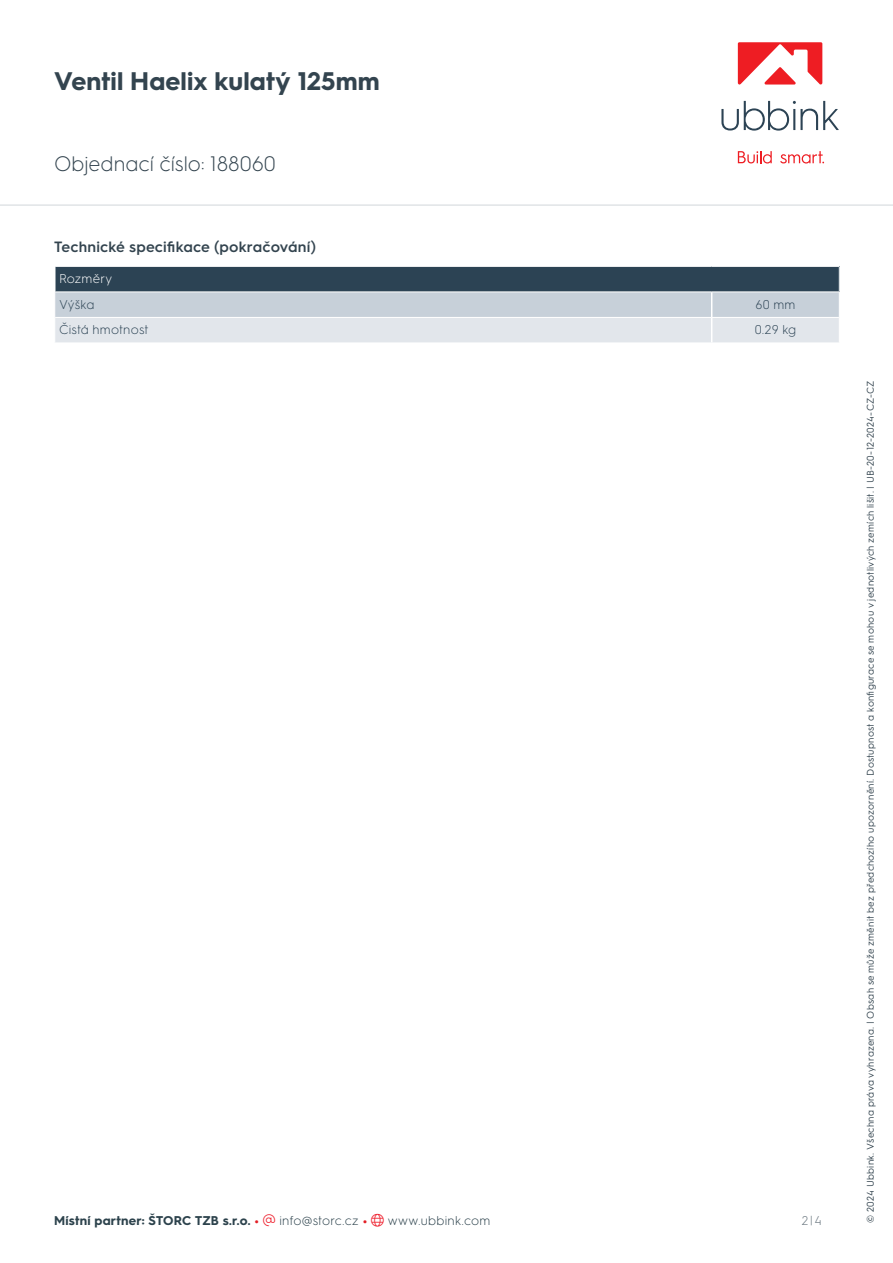
<style>
.page{position:relative;width:893px;height:1263px;background:#fff}
.page>*{position:absolute;margin:0;border:0;box-sizing:border-box;transform-origin:0 0}
.t1{font:700 25.5px "HGS3";letter-spacing:.005em;color:#33444f}
.t2{font:300 21px "HGS3";color:#33444f}
.t3{font:600 15px "HGS3";letter-spacing:.01em;color:#33444f}
.t4{font:700 12.75px "HGS3";letter-spacing:.015em;color:#2c424c}
.t5{font:300 12.75px "HGS3";letter-spacing:.01em;color:#2c4354}
.t6{font:300 12.75px "HGS3";letter-spacing:.015em;color:#fff}
.t7{font:300 12.75px "HGS3";color:#66737c}
.t8{font:9.75px "HGS3";letter-spacing:.03em;color:#33444f}
.s1{color:#e31e25}
.s2{color:#ee1f2d}
.s3{font-weight:300}
</style>
<div class="page">
<svg style="left:55px;top:267px;width:785px;height:76px;background:#a0abb5"></svg>
<hr style="left:0;top:204px;width:893px;height:2px;background:#e1e4e6">
<svg style="left:721px;top:101px;width:118px;height:30px"></svg>
<svg style="left:738px;top:151px;width:34px;height:13px"></svg>
<svg style="left:780px;top:151px;width:44px;height:13px"></svg>
<svg style="left:738px;top:42px;width:84px;height:43px"></svg>
<h1 class="t1" style="left:54px;top:63px;width:327px">Ventil Haelix kulatý 125mm</h1>
<h2 class="t2" style="left:54px;top:150px;width:223px">Objednací číslo: 188060</h2>
<h3 class="t3" style="left:54px;top:236px;width:263px">Technické specifikace (pokračování)</h3>
<h3 class="t6" style="left:59px;top:270px;width:55px">Rozměry</h3>
<h3 class="t5" style="left:59px;top:296px;width:37px">Výška</h3>
<h3 class="t5" style="left:755px;top:296px;width:42px">60 mm</h3>
<h3 class="t5" style="left:59px;top:321px;width:91px">Čistá hmotnost</h3>
<h3 class="t5" style="left:755px;top:321px;width:43px">0.29 kg</h3>
<h3 class="t4" style="left:54px;top:1211px;width:438px">Místní partner: ŠTORC TZB s.r.o. <span class="s1">•</span> <span class="s2">▼</span> <span class="s3">info@storc.cz</span> <span class="s1">•</span> <span class="s2">●□</span> <span class="s3">www.ubbink.com</span></h3>
<h3 class="t7" style="left:802px;top:1211px;width:22px">2|4</h3>
<p class="t8" style="left:864px;top:1222px;width:844px;rotate:-90deg">© 2024 Ubbink. Všechna práva vyhrazena. | Obsah se může změnit bez předchozího upozornění. Dostupnost a konfigurace se mohou v jednotlivých zemích lišit. | UB-20-12-2024-CZ-CZ</p>
</div>
